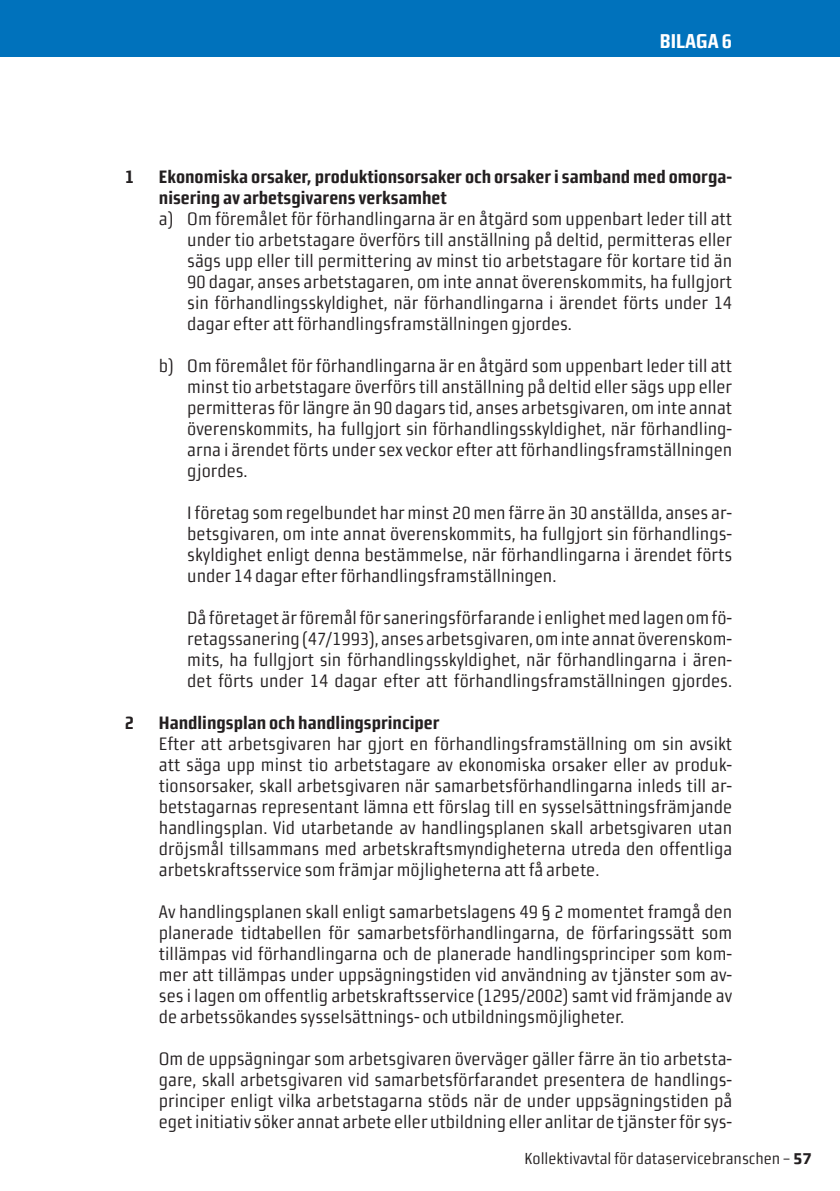
<style>
.page{position:relative;width:840px;height:1191px;background:#fff}
.page>*{position:absolute;margin:0;border:0;box-sizing:border-box;transform-origin:0 0}
.t1{font:700 20px "Morgan Sn Cn Office";color:#fff}
.t2{font:18px/21px "Morgan Sn Cn Lining";color:#231f20;text-align:justify}
.t3{font:700 18px/21px "Morgan Sn Cn Lining";color:#231f20}
.t4{font:16px "Morgan Sn Cn Lining";color:#231f20}
.s1{font-family:"Morgan Sn Cn Caps";font-weight:700;font-size:18px}
</style>
<div class="page">
<div style="left:0;top:0;width:839px;height:57px;background:#0072bc"></div>
<p class="t1" style="left:659px;top:29px;width:74px">BILAGA 6</p>
<p class="t3" style="left:125px;top:166px;width:11px">1</p>
<p class="t3" style="left:159px;top:166px;width:574px">Ekonomiska orsaker, produktionsorsaker och orsaker i samband med omorga&shy;nisering av arbetsgivarens verksamhet</p>
<p class="t2" style="left:187px;top:208px;width:546px;text-indent:-28px">a) Om föremålet för förhandlingarna är en åtgärd som uppenbart leder till att under tio arbetstagare överförs till anställning på deltid, permitteras eller sägs upp eller till permittering av minst tio arbetstagare för kortare tid än 90 dagar, anses arbetstagaren, om inte annat överenskommits, ha fullgjort sin förhandlingsskyldighet, när förhandlingarna i ärendet förts under 14 dagar efter att förhandlingsframställningen gjordes.</p>
<p class="t2" style="left:187px;top:355px;width:546px;text-indent:-28px">b) Om föremålet för förhandlingarna är en åtgärd som uppenbart leder till att minst tio arbetstagare överförs till anställning på deltid eller sägs upp eller permitteras för längre än 90 dagars tid, anses arbetsgivaren, om inte annat överenskommits, ha fullgjort sin förhandlingsskyldighet, när förhandling&shy;arna i ärendet förts under sex veckor efter att förhandlingsframställningen gjordes.</p>
<p class="t2" style="left:187px;top:502px;width:546px">I företag som regelbundet har minst 20 men färre än 30 anställda, anses ar&shy;betsgivaren, om inte annat överenskommits, ha fullgjort sin förhandlings&shy;skyldighet enligt denna bestämmelse, när förhandlingarna i ärendet förts under 14 dagar efter förhandlingsframställningen.</p>
<p class="t2" style="left:187px;top:607px;width:546px">Då företaget är föremål för saneringsförfarande i enlighet med lagen om fö&shy;retagssanering (47/1993), anses arbetsgivaren, om inte annat överenskom&shy;mits, ha fullgjort sin förhandlingsskyldighet, när förhandlingarna i ären&shy;det förts under 14 dagar efter att förhandlingsframställningen gjordes.</p>
<p class="t3" style="left:125px;top:712px;width:11px">2</p>
<p class="t3" style="left:159px;top:712px;width:282px">Handlingsplan och handlingsprinciper</p>
<p class="t2" style="left:159px;top:733px;width:574px">Efter att arbetsgivaren har gjort en förhandlingsframställning om sin avsikt att säga upp minst tio arbetstagare av ekonomiska orsaker eller av produk&shy;tionsorsaker, skall arbetsgivaren när samarbetsförhandlingarna inleds till ar&shy;betstagarnas representant lämna ett förslag till en sysselsättningsfrämjande handlingsplan. Vid utarbetande av handlingsplanen skall arbetsgivaren utan dröjsmål tillsammans med arbetskraftsmyndigheterna utreda den offentliga arbetskraftsservice som främjar möjligheterna att få arbete.</p>
<p class="t2" style="left:159px;top:901px;width:574px">Av handlingsplanen skall enligt samarbetslagens 49 § 2 momentet framgå den planerade tidtabellen för samarbetsförhandlingarna, de förfaringssätt som tillämpas vid förhandlingarna och de planerade handlingsprinciper som kom&shy;mer att tillämpas under uppsägningstiden vid användning av tjänster som av&shy;ses i lagen om offentlig arbetskraftsservice (1295/2002) samt vid främjande av de arbetssökandes sysselsättnings- och utbildningsmöjligheter.</p>
<p class="t2" style="left:159px;top:1048px;width:574px">Om de uppsägningar som arbetsgivaren överväger gäller färre än tio arbetsta&shy;gare, skall arbetsgivaren vid samarbetsförfarandet presentera de handlings&shy;principer enligt vilka arbetstagarna stöds när de under uppsägningstiden på eget initiativ söker annat arbete eller utbildning eller anlitar de tjänster för sys-</p>
<p class="t4" style="left:524px;top:1149px;width:288px">Kollektivavtal för dataservicebranschen – <span class="s1">57</span></p>
</div>
